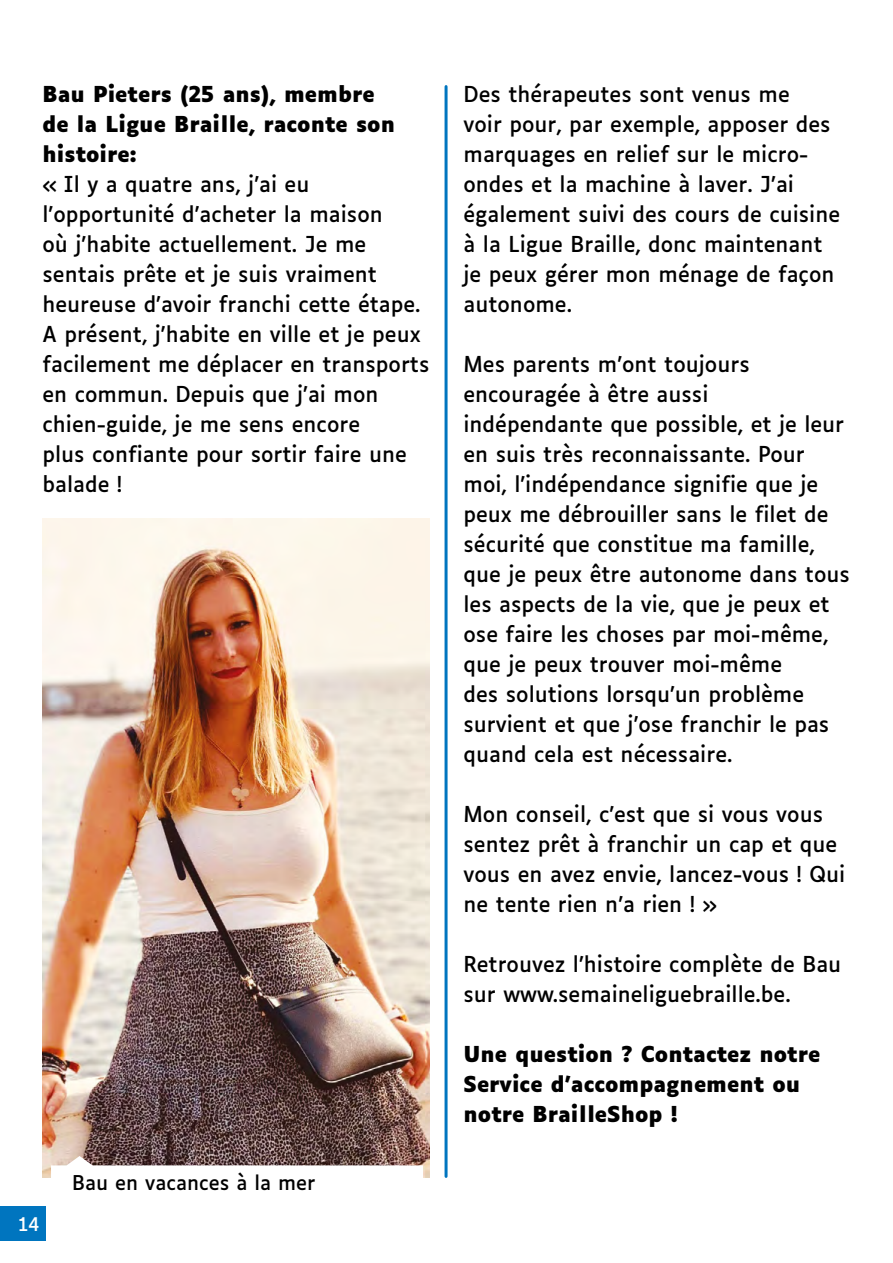
<style>
.page{position:relative;width:893px;height:1263px;background:#fff}
.page>*{position:absolute;margin:0;border:0;box-sizing:border-box;transform-origin:0 0}
.t1{font:21px/30px "Luciole";color:#000}
.t2{font:700 21px/30px "Luciole";color:#000}
.t3{font:19.5px "Luciole";color:#000}
.t4{font:18px "Luciole";color:#fff}
</style>
<div class="page">
<hr style="left:445px;top:87px;width:3px;height:1089px;background:#0075bf">
<div style="left:0;top:1206px;width:46px;height:34px;background:#0075bf"></div>
<img style="left:43px;top:519px;width:386px;height:659px">
<svg style="left:51px;top:1156px;width:372px;height:22px"></svg>
<p class="t2" style="left:43px;top:79px;width:354px">Bau Pieters (25 ans), membre de la Ligue Braille, raconte son histoire:</p>
<p class="t1" style="left:43px;top:167px;width:388px">« Il y a quatre ans, j’ai eu l’opportunité d’acheter la maison<br>où j’habite actuellement. Je me sentais prête et je suis vraiment heureuse d’avoir franchi cette étape.<br>A présent, j’habite en ville et je peux facilement me déplacer en transports en commun. Depuis que j’ai mon chien-guide, je me sens encore</p>
<p class="t1" style="left:43px;top:437px;width:366px">plus confiante pour sortir faire une</p>
<p class="t1" style="left:43px;top:467px;width:81px">balade !</p>
<p class="t4" style="left:19px;top:1207px;width:23px">14</p>
<p class="t3" style="left:72px;top:1165px;width:245px">Bau en vacances à la mer</p>
<p class="t1" style="left:463px;top:77px;width:378px">Des thérapeutes sont venus me<br>voir pour, par exemple, apposer des marquages en relief sur le micro&shy;ondes et la machine à laver. J’ai également suivi des cours de cuisine à la Ligue Braille, donc maintenant je peux gérer mon ménage de façon autonome.</p>
<p class="t1" style="left:463px;top:347px;width:382px">Mes parents m’ont toujours encouragée à être aussi indépendante que possible, et je leur en suis très reconnaissante. Pour</p>
<p class="t1" style="left:463px;top:467px;width:366px">moi, l’indépendance signifie que je peux me débrouiller sans le filet de</p>
<p class="t1" style="left:463px;top:527px;width:388px">sécurité que constitue ma famille, que je peux être autonome dans tous les aspects de la vie, que je peux et ose faire les choses par moi-même, que je peux trouver moi-même<br>des solutions lorsqu’un problème survient et que j’ose franchir le pas quand cela est nécessaire.</p>
<p class="t1" style="left:463px;top:797px;width:383px">Mon conseil, c’est que si vous vous sentez prêt à franchir un cap et que vous en avez envie, lancez-vous ! Qui ne tente rien n’a rien ! »</p>
<p class="t1" style="left:463px;top:947px;width:379px">Retrouvez l’histoire complète de Bau sur www.semaineliguebraille.be.</p>
<p class="t2" style="left:463px;top:1040px;width:358px">Une question ? Contactez notre<br>Service d’accompagnement ou notre BrailleShop !</p>
</div>
